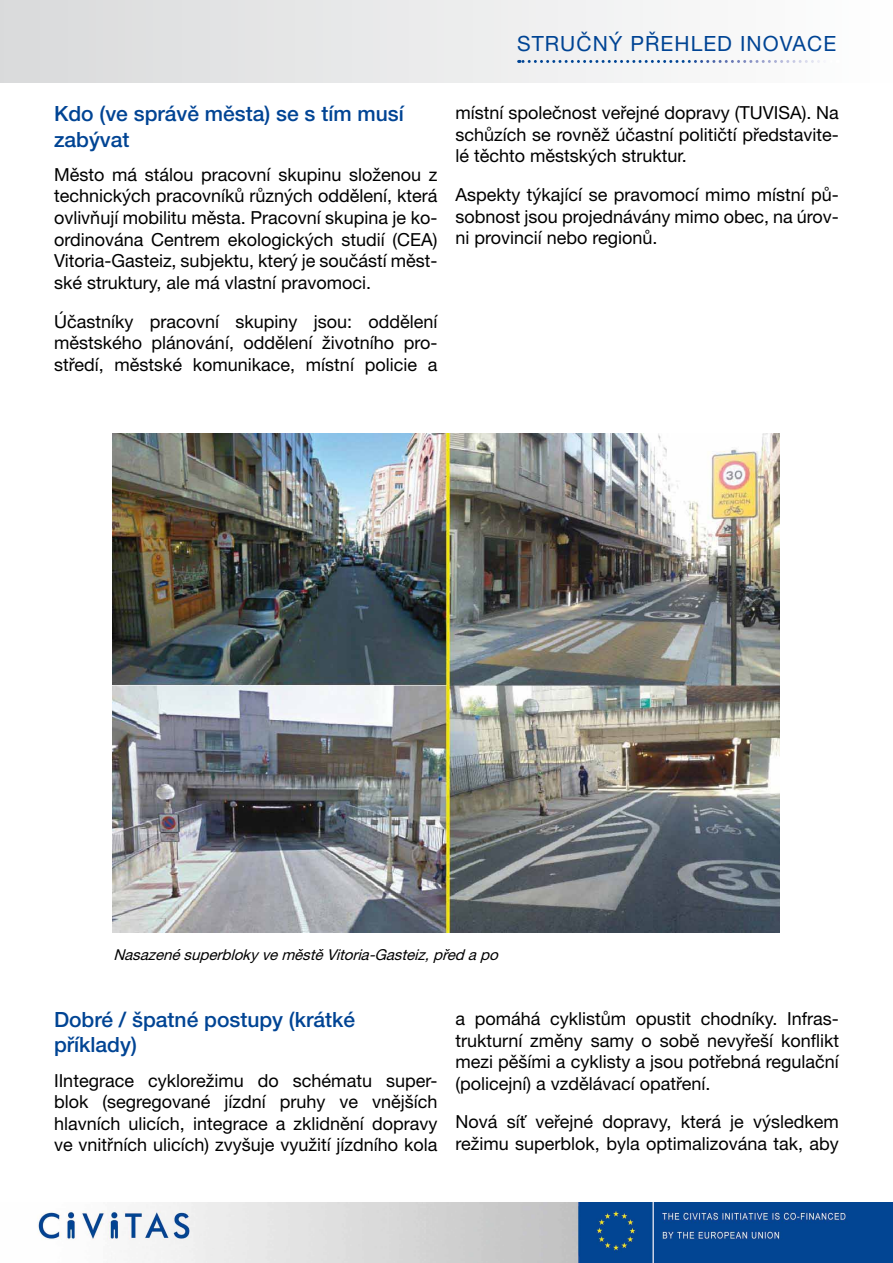
<style>
.page{position:relative;width:893px;height:1263px;background:#fff}
.page>*{position:absolute;margin:0;border:0;box-sizing:border-box;transform-origin:0 0}
.t1{font:500 21px/25.2px "Helvetica Neue LT Pro";color:#004494}
.t2{font:21px "Helvetica Neue LT Pro";letter-spacing:.05em;color:#004494}
.t3{font:18px/21.6px "Helvetica Neue LT Pro";color:#000;text-align:justify}
.t4{font:italic 15px "Helvetica Neue LT Pro";color:#000}
</style>
<div class="page">
<img style="left:37px;top:1203px;width:856px;height:60px">
<div style="left:0;top:0;width:893px;height:82px;background:linear-gradient(to right,#d9dadb,#fefefe)"></div>
<svg style="left:519px;top:60px;width:312px;height:3px"></svg>
<img style="left:112px;top:434px;width:668px;height:498px">
<p class="t2" style="left:517px;top:31px;width:321px">Stručný přehled inovace</p>
<p class="t1" style="left:54px;top:101px;width:351px">Kdo (ve správě města) se s tím musí zabývat</p>
<p class="t3" style="left:54px;top:163px;width:385px">Město má stálou pracovní skupinu složenou z technických pracovníků různých oddělení, která ovlivňují mobilitu města. Pracovní skupina je ko&shy;ordinována Centrem ekologických studií (CEA</p>
<p class="t3" style="left:54px;top:228px;width:385px;text-indent:379px">)<br>Vitoria-Gasteiz, subjektu, který je součástí měst&shy;ské struktury, ale má vlastní pravomoci.</p>
<p class="t3" style="left:54px;top:310px;width:386px">Účastníky pracovní skupiny jsou: oddělení městského plánování, oddělení životního pro&shy;středí, městské komunikace, místní policie a</p>
<p class="t3" style="left:455px;top:102px;width:295px">místní společnost veřejné dopravy (TUVI</p>
<p class="t3" style="left:455px;top:102px;width:385px;text-indent:323px">SA). Na schůzích se rovněž účastní političtí představite&shy;lé těchto městských struktur.</p>
<p class="t3" style="left:455px;top:184px;width:385px">Aspekty týkající se pravomocí mimo místní pů&shy;sobnost jsou projednávány mimo obec, na úrov&shy;ni provincií nebo regionů.</p>
<p class="t4" style="left:113px;top:946px;width:390px">NasazenésuperblokyveměstěVitoria-Gasteiz,před apo</p>
<p class="t1" style="left:54px;top:1007px;width:303px">Dobré / špatné postupy (krátké příklady)</p>
<p class="t3" style="left:54px;top:1069px;width:385px">II ntegrace cyklorežimu do schématu super&shy;blok (segregované jízdní pruhy ve vnějších hlavních ulicích, integrace a zklidnění dopravy ve vnitřních ulicích) zvyšuje využití jízdního kola</p>
<p class="t3" style="left:455px;top:1007px;width:386px">a pomáhá cyklistům opustit chodníky. I nfras&shy;trukturní změny samy o sobě nevyřeší konflikt mezi pěšími a cyklisty a jsou potřebná regulační (policejní) a vzdělávací opatření.</p>
<p class="t3" style="left:455px;top:1111px;width:385px">Nová síť veřejné dopravy, která je výsledkem režimu superblok, byla optimalizována tak, aby</p>
</div>
